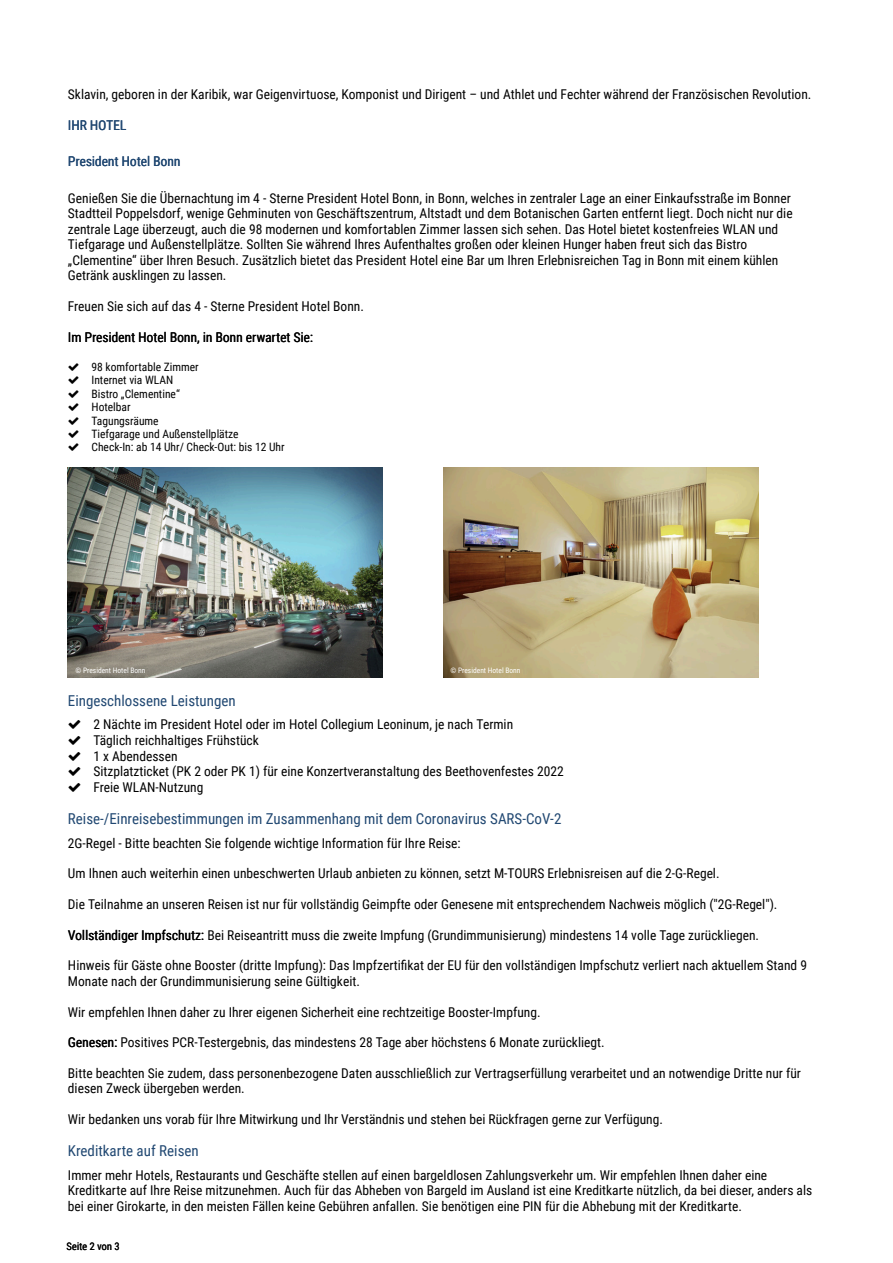
<style>
.page{position:relative;width:893px;height:1263px;background:#fff}
.page>*{position:absolute;margin:0;border:0;box-sizing:border-box;transform-origin:0 0}
.t1{font:15px "Roboto Condensed";color:#214872}
.t2{font:13.5px/15.6px "Roboto Condensed";color:#000}
.t3{font:13.5px "Roboto Condensed";color:#214872}
.t4{font:11.55px/13.5px "Roboto Condensed";color:#000}
.t5{font:10.5px "Roboto Condensed";color:#000}
.t6{font:7.5px "Roboto Condensed";color:#fff}
</style>
<div class="page">
<img style="left:68px;top:467px;width:315px;height:210px">
<img style="left:443px;top:467px;width:315px;height:210px">
<p class="t2" style="left:68px;top:87px;width:745px">Sklavin, geboren in der Karibik, war Geigenvirtuose, Komponist und Dirigent – und Athlet und Fechter während der Französischen Revolution.</p>
<p class="t3" style="left:68px;top:119px;width:60px">IHR HOTEL</p>
<p class="t3" style="left:68px;top:155px;width:114px">President Hotel Bonn</p>
<p class="t2" style="left:68px;top:191px;width:726px">Genießen Sie die Übernachtung im 4 - Sterne President Hotel Bonn, in Bonn, welches in zentraler Lage an einer Einkaufsstraße im Bonner Stadtteil Poppelsdorf, wenige Gehminuten von Geschäftszentrum, Altstadt und dem Botanischen Garten entfernt liegt. Doch nicht nur die zentrale Lage überzeugt, auch die 98 modernen und komfortablen Zimmer lassen sich sehen. Das Hotel bietet kostenfreies WLAN und Tiefgarage und Außenstellplätze. Sollten Sie während Ihres Aufenthaltes großen oder kleinen Hunger haben freut sich das Bistro „Clementine“ über Ihren Besuch. Zusätzlich bietet das President Hotel eine Bar um Ihren Erlebnisreichen Tag in Bonn mit einem kühlen Getränk ausklingen zu lassen.</p>
<p class="t2" style="left:68px;top:299px;width:297px">Freuen Sie sich auf das 4 - Sterne President Hotel Bonn.</p>
<p class="t2" style="left:68px;top:330px;width:247px">Im President Hotel Bonn, in Bonn erwartet Sie:</p>
<p class="t4" style="left:92px;top:361px;width:195px">98 komfortable Zimmer<br>Internet via WLAN<br>Bistro „Clementine“<br>Hotelbar<br>Tagungsräume<br>Tiefgarage und Außenstellplätze<br>Check-In: ab 14 Uhr/ Check-Out: bis 12 Uhr</p>
<p class="t6" style="left:75px;top:667px;width:72px">© President Hotel Bonn</p>
<p class="t6" style="left:450px;top:667px;width:72px">© President Hotel Bonn</p>
<p class="t1" style="left:68px;top:693px;width:169px">Eingeschlossene Leistungen</p>
<p class="t2" style="left:93px;top:717px;width:472px">2 Nächte im President Hotel oder im Hotel Collegium Leoninum, je nach Termin<br>Täglich reichhaltiges Frühstück<br>1 x Abendessen<br>Sitzplatzticket (PK 2 oder PK 1) für eine Konzertveranstaltung des Beethovenfestes 2022<br>Freie WLAN-Nutzung</p>
<p class="t1" style="left:68px;top:812px;width:495px">Reise-/Einreisebestimmungen im Zusammenhang mit dem Coronavirus SARS-CoV-2</p>
<p class="t2" style="left:68px;top:836px;width:394px">2G-Regel - Bitte beachten Sie folgende wichtige Information für Ihre Reise:</p>
<p class="t2" style="left:68px;top:867px;width:653px">Um Ihnen auch weiterhin einen unbeschwerten Urlaub anbieten zu können, setzt M-TOURS Erlebnisreisen auf die 2-G-Regel.</p>
<p class="t2" style="left:68px;top:897px;width:711px">Die Teilnahme an unseren Reisen ist nur für vollständig Geimpfte oder Genesene mit entsprechendem Nachweis möglich ("2G-Regel").</p>
<p class="t2" style="left:68px;top:928px;width:693px">Vollständiger Impfschutz: Bei Reiseantritt muss die zweite Impfung (Grundimmunisierung) mindestens 14 volle Tage zurückliegen.</p>
<p class="t2" style="left:68px;top:959px;width:740px">Hinweis für Gäste ohne Booster (dritte Impfung): Das Impfzertifikat der EU für den vollständigen Impfschutz verliert nach aktuellem Stand 9<br>Monate nach der Grundimmunisierung seine Gültigkeit.</p>
<p class="t2" style="left:68px;top:1005px;width:474px">Wir empfehlen Ihnen daher zu Ihrer eigenen Sicherheit eine rechtzeitige Booster-Impfung.</p>
<p class="t2" style="left:68px;top:1035px;width:538px">Genesen: Positives PCR-Testergebnis, das mindestens 28 Tage aber höchstens 6 Monate zurückliegt.</p>
<p class="t2" style="left:68px;top:1066px;width:734px">Bitte beachten Sie zudem, dass personenbezogene Daten ausschließlich zur Vertragserfüllung verarbeitet und an notwendige Dritte nur für diesen Zweck übergeben werden.</p>
<p class="t2" style="left:68px;top:1112px;width:596px">Wir bedanken uns vorab für Ihre Mitwirkung und Ihr Verständnis und stehen bei Rückfragen gerne zur Verfügung.</p>
<p class="t1" style="left:68px;top:1144px;width:132px">Kreditkarte auf Reisen</p>
<p class="t2" style="left:68px;top:1168px;width:746px">Immer mehr Hotels, Restaurants und Geschäfte stellen auf einen bargeldlosen Zahlungsverkehr um. Wir empfehlen Ihnen daher eine<br>Kreditkarte auf Ihre Reise mitzunehmen. Auch für das Abheben von Bargeld im Ausland ist eine Kreditkarte nützlich, da bei dieser, anders als bei einer Girokarte, in den meisten Fällen keine Gebühren anfallen. Sie benötigen eine PIN für die Abhebung mit der Kreditkarte.</p>
<p class="t5" style="left:66px;top:1242px;width:55px">Seite 2 von 3</p>
</div>
